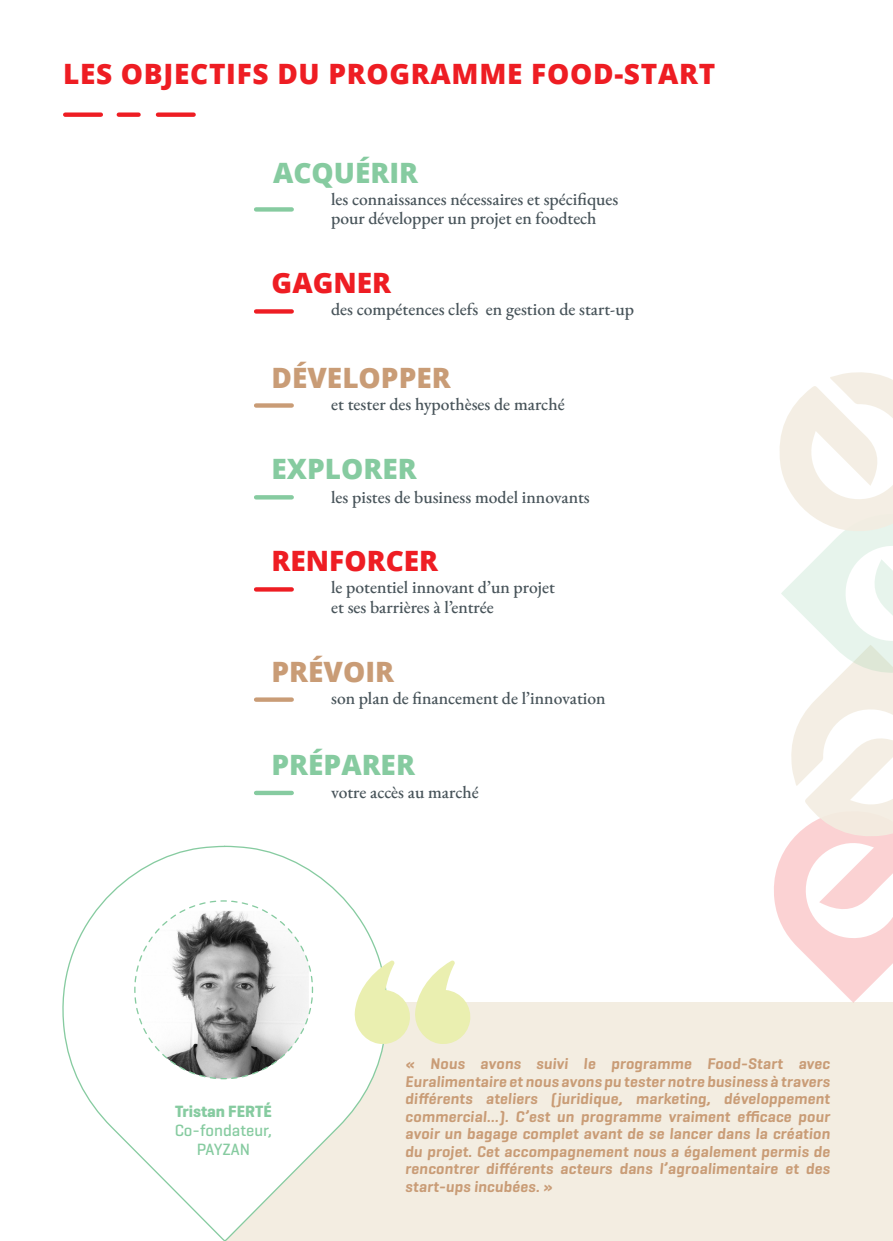
<style>
.page{position:relative;width:893px;height:1241px;background:#fff}
.page>*{position:absolute;margin:0;border:0;box-sizing:border-box;transform-origin:0 0}
.t1{font:800 28px "Open Sans";letter-spacing:.025em;color:#ee1d23}
.t2{font:800 28px "Open Sans";color:#86cba0}
.t3{font:800 28px "Open Sans";color:#c99c76}
.t4{font:800 28px "Open Sans";color:#ee1d23}
.t5{font:500 17.5px/19.2px "EB Garamond";color:#475359}
.t6{font:500 16.62px/19.2px "Geogrotesque";color:#86cba0;text-align:center}
.t7{font:700 16.62px "Geogrotesque";color:#86cba0}
.t8{font:600 15.75px/17.5px "Geogrotesque";color:#c99c76;text-align:justify}
</style>
<div class="page">
<div style="left:225px;top:1002px;width:668px;height:238px;background:#f3ede1"></div>
<svg style="left:62px;top:845px;width:322px;height:395px"></svg>
<svg style="left:134px;top:899px;width:180px;height:180px"></svg>
<svg style="left:774px;top:372px;width:119px;height:630px"></svg>
<svg style="left:354px;top:959px;width:117px;height:87px"></svg>
<div style="left:65px;top:112px;width:36px;height:5px;background:#ee1d23"></div>
<div style="left:119px;top:112px;width:20px;height:5px;background:#ee1d23"></div>
<div style="left:158px;top:112px;width:36px;height:5px;background:#ee1d23"></div>
<svg style="left:256px;top:207px;width:36px;height:4px"></svg>
<svg style="left:256px;top:309px;width:36px;height:4px"></svg>
<svg style="left:256px;top:403px;width:36px;height:4px"></svg>
<svg style="left:256px;top:495px;width:36px;height:4px"></svg>
<svg style="left:256px;top:587px;width:36px;height:4px"></svg>
<svg style="left:256px;top:697px;width:36px;height:4px"></svg>
<div style="left:256px;top:790px;width:36px;height:5px;background:#86cba0"></div>
<h1 class="t1" style="left:63px;top:53px;width:654px">LES OBJECTIFS DU PROGRAMME FOOD-START</h1>
<h1 class="t2" style="left:273px;top:151px;width:147px">ACQUÉRIR</h1>
<p class="t5" style="left:331px;top:189px;width:289px">les connaissances nécessaires et spécifiques pour développer un projet en foodtech</p>
<h1 class="t1" style="left:272px;top:262px;width:121px">GAGNER</h1>
<p class="t5" style="left:331px;top:300px;width:304px">des compétences clefs en gestion de start-up</p>
<h1 class="t3" style="left:272px;top:356px;width:181px">DÉVELOPPER</h1>
<p class="t5" style="left:331px;top:394px;width:235px">et tester des hypothèses de marché</p>
<h1 class="t2" style="left:272px;top:448px;width:147px">EXPLORER</h1>
<p class="t5" style="left:331px;top:487px;width:260px">les pistes de business model innovants</p>
<h1 class="t4" style="left:272px;top:539px;width:168px">RENFORCER</h1>
<p class="t5" style="left:331px;top:578px;width:225px">le potentiel innovant d’un projet et ses barrières à l’entrée</p>
<h1 class="t3" style="left:272px;top:650px;width:124px">PRÉVOIR</h1>
<p class="t5" style="left:331px;top:688px;width:276px">son plan de financement de l’innovation</p>
<h1 class="t2" style="left:272px;top:743px;width:145px">PRÉPARER</h1>
<p class="t5" style="left:331px;top:782px;width:149px">votre accès au marché</p>
<p class="t7" style="left:175px;top:1100px;width:98px">Tristan FERTÉ</p>
<p class="t6" style="left:175px;top:1120px;width:99px">Co-fondateur,<br>PAYZAN</p>
<p class="t8" style="left:405px;top:1054px;width:428px">« Nous avons suivi le programme Food-Start avec Euralimentaire et nous avons pu tester notre business à travers différents ateliers (juridique, marketing, développement commercial...). C’est un programme vraiment efficace pour avoir un bagage complet avant de se lancer dans la création du projet. Cet accompagnement nous a également permis de rencontrer différents acteurs dans l’agroalimentaire et des start-ups incubées. »</p>
</div>
